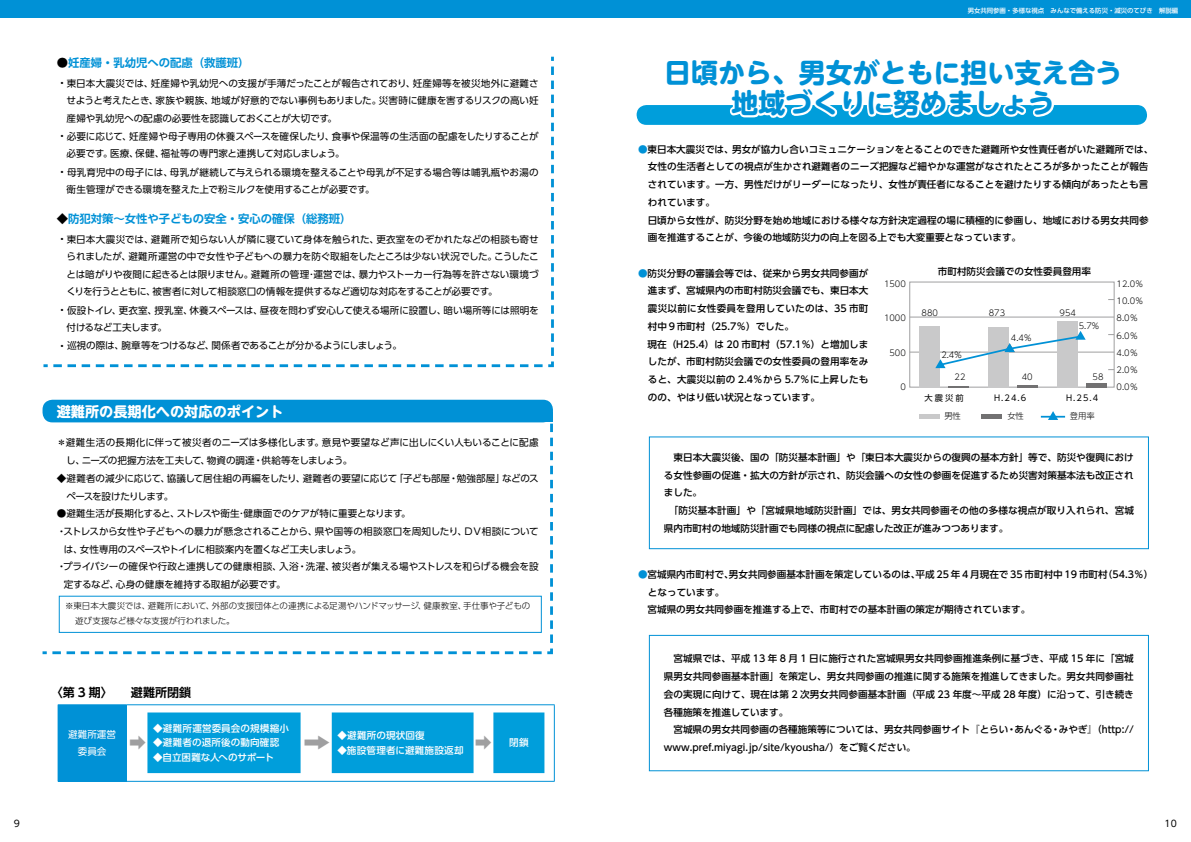
<style>
.page{position:relative;width:1191px;height:842px;background:#fff}
.page>*{position:absolute;margin:0;border:0;box-sizing:border-box;transform-origin:0 0}
.t1{font:700 26.9px/30.5px "UD Shin M Go Pro";color:#0091d6;text-align:center}
.t2{font:500 17px "UD Shin Go Pro";color:#9f9fa0}
.t3{font:500 17px "UD Shin Go Pro";color:#9f9fa0;scale:1.6 1}
.t4{font:700 14.2px "UD Shin M Go Pro";color:#fff}
.t5{font:700 12px "UD Shin Go Pro De";color:#000}
.t6{font:700 11.3px "UD Shin Go Pro De";color:#0091d6}
.t7{font:500 9.6px/17.7px "UD Shin Go Pro";color:#000}
.t8{font:9.6px/17.7px "UD Shin Go Pro";letter-spacing:-.01em;color:#000}
.t9{font:500 9.6px "UD Shin Go Pro";letter-spacing:.01em;color:#fff}
.t10{font:9.6px/18.3px "UD Shin Go Pro";letter-spacing:-.035em;color:#000}
.t11{font:9.6px "UD Shin Go Pro";letter-spacing:-.04em;color:#000}
.t12{font:500 9.6px "UD Shin Go Pro";letter-spacing:.02em;color:#000}
.t13{font:500 9.6px "UD Shin Go Pro";letter-spacing:.025em;color:#000}
.t14{font:500 9.6px "UD Shin Go Pro";letter-spacing:-.015em;color:#fff}
.t15{font:9.6px/16.7px "UD Shin Go Pro";color:#fff;text-align:center}
.t16{font:9.2px "UD Shin Go Pro";color:#000}
.t17{font:300 8.5px/14.9px "UD Shin Go Pro";letter-spacing:-.01em;color:#000}
.t18{font:300 8.3px/17.2px "UD Shin Go Pro";color:#000}
.t19{font:8.3px/18px "UD Shin Go Pro";letter-spacing:.25em;color:#000;text-align:center}
.t20{font:500 6.4px "UD Shin Go Pro";color:#fff}
.s1{color:#000}
.s2{font-size:10.6px}
.s3{color:#0091d6}
.s4{font-weight:300}
</style>
<div class="page">
<div style="left:0;top:0;width:595px;height:17px;background:#0091d6"></div>
<div style="left:595px;top:0;width:596px;height:17px;background:#0091d6"></div>
<div style="left:43px;top:400px;width:510px;height:22px;background:#0091d6;border-radius:10px"></div>
<svg style="left:42px;top:411px;width:511px;height:244px"></svg>
<div style="left:535px;top:412px;width:18px;height:10px;background:#0091d6"></div>
<div style="left:58px;top:705px;width:68px;height:76px;background:#0091d6"></div>
<hr style="left:58px;top:704px;width:68px;height:1px;background:#0091d6">
<hr style="left:126px;top:704px;width:428px;height:1px;background:#0091d6">
<hr style="left:126px;top:705px;width:1px;height:76px;background:#0091d6">
<hr style="left:554px;top:705px;width:1px;height:76px;background:#0091d6">
<hr style="left:126px;top:781px;width:428px;height:1px;background:#0091d6">
<hr style="left:58px;top:781px;width:68px;height:1px;background:#0091d6">
<svg style="left:147px;top:712px;width:397px;height:61px;background:#22abdf"></svg>
<div style="left:636px;top:105px;width:511px;height:20px;background:#009edb;border-radius:10px"></div>
<svg style="left:726px;top:17px;width:330px;height:108px"></svg>
<svg style="left:636px;top:54px;width:482px;height:62px"></svg>
<div style="left:909px;top:282px;width:205px;height:105px;border:1px solid #9f9fa0"></div>
<hr style="left:909px;top:352px;width:205px;height:1px;background:#9f9fa0">
<hr style="left:909px;top:317px;width:205px;height:1px;background:#9f9fa0">
<div style="left:918px;top:326px;width:21px;height:61px;background:#c9c9ca"></div>
<div style="left:987px;top:327px;width:21px;height:60px;background:#c9c9ca"></div>
<div style="left:1056px;top:321px;width:21px;height:66px;background:#c9c9ca"></div>
<svg style="left:948px;top:386px;width:21px;height:1px"></svg>
<hr style="left:1017px;top:385px;width:21px;height:2px;background:#727172">
<hr style="left:1086px;top:383px;width:21px;height:4px;background:#727172">
<hr style="left:919px;top:414px;width:20px;height:4px;background:#c9c9ca">
<hr style="left:981px;top:414px;width:21px;height:4px;background:#727172">
<svg style="left:1048px;top:411px;width:10px;height:9px"></svg>
<svg style="left:935px;top:331px;width:150px;height:37px"></svg>
<hr style="left:1040px;top:416px;width:25px;height:2px;background:#0091d6">
<svg style="left:43px;top:56px;width:511px;height:312px"></svg>
<div style="left:59px;top:596px;width:482px;height:37px;border:1px solid #0091d6"></div>
<div style="left:649px;top:437px;width:499px;height:112px;border:1px solid #0091d6"></div>
<div style="left:649px;top:635px;width:499px;height:136px;border:1px solid #0091d6"></div>
<p class="t6" style="left:57px;top:53px;width:194px"><span class="s1">●</span>妊産婦・乳幼児への配慮（救護班）</p>
<p class="t8" style="left:57px;top:74px;width:483px"><span class="s2">・</span>東日本大震災では、妊産婦や乳幼児への支援が手薄だったことが報告されており、妊産婦等を被災地外に避難さ</p>
<p class="t8" style="left:67px;top:91px;width:473px">せようと考えたとき、家族や親族、地域が好意的でない事例もありました。災害時に健康を害するリスクの高い妊</p>
<p class="t8" style="left:67px;top:109px;width:272px">産婦や乳幼児への配慮の必要性を認識しておくことが大切です。</p>
<p class="t8" style="left:57px;top:127px;width:483px"><span class="s2">・</span>必要に応じて、妊産婦や母子専用の休養スペースを確保したり、食事や保温等の生活面の配慮をしたりすることが</p>
<p class="t8" style="left:57px;top:144px;width:483px;line-height:18.3px;text-indent:10px">必要です。医療、保健、福祉等の専門家と連携して対応しましょう。<br><span class="s2">・</span>母乳育児中の母子には、母乳が継続して与えられる環境を整えることや母乳が不足する場合等は哺乳瓶やお湯の</p>
<p class="t8" style="left:67px;top:180px;width:310px">衛生管理ができる環境を整えた上で粉ミルクを使用することが必要です。</p>
<p class="t6" style="left:57px;top:209px;width:296px"><span class="s1">◆</span>防犯対策～女性や子どもの安全・安心の確保（総務班）</p>
<p class="t8" style="left:57px;top:230px;width:483px"><span class="s2">・</span>東日本大震災では、避難所で知らない人が隣に寝ていて身体を触られた、更衣室をのぞかれたなどの相談も寄せ</p>
<p class="t8" style="left:67px;top:247px;width:473px">られましたが、避難所運営の中で女性や子どもへの暴力を防ぐ取組をしたところは少ない状況でした。こうしたこ</p>
<p class="t8" style="left:67px;top:265px;width:473px">とは暗がりや夜間に起きるとは限りません。避難所の管理･運営では、暴力やストーカー行為等を許さない環境づ</p>
<p class="t8" style="left:67px;top:283px;width:432px">くりを行うとともに、被害者に対して相談窓口の情報を提供するなど適切な対応をすることが必要です。</p>
<p class="t8" style="left:57px;top:301px;width:483px"><span class="s2">・</span>仮設トイレ、更衣室、授乳室、休養スペースは、昼夜を問わず安心して使える場所に設置し、暗い場所等には照明を</p>
<p class="t10" style="left:57px;top:318px;width:347px;text-indent:10px">付けるなど工夫します。<br><span class="s2">・</span>巡視の際は、腕章等をつけるなど、関係者であることが分かるようにしましょう。</p>
<p class="t4" style="left:57px;top:400px;width:228px">避難所の長期化への対応のポイント</p>
<p class="t8" style="left:57px;top:434px;width:483px">＊避難生活の長期化に伴って被災者のニーズは多様化します。意見や要望など声に出しにくい人もいることに配慮　し、ニーズの把握方法を工夫して、物資の調達・供給等をしましょう。</p>
<p class="t8" style="left:67px;top:469px;width:473px;text-indent:-10px">◆避難者の減少に応じて、協議して居住組の再編をしたり、避難者の要望に応じて「子ども部屋・勉強部屋」などのスペースを設けたりします。</p>
<p class="t8" style="left:57px;top:504px;width:355px">●避難生活が長期化すると、ストレスや衛生･健康面でのケアが特に重要となります。</p>
<p class="t8" style="left:57px;top:522px;width:483px">・ストレスから女性や子どもへの暴力が懸念されることから、県や国等の相談窓口を周知したり、ＤＶ相談について</p>
<p class="t11" style="left:64px;top:541px;width:299px">は、女性専用のスペースやトイレに相談案内を置くなど工夫しましょう。</p>
<p class="t8" style="left:57px;top:558px;width:483px">・プライバシーの確保や行政と連携しての健康相談、入浴・洗濯、被災者が集える場やストレスを和らげる機会を設</p>
<p class="t8" style="left:64px;top:575px;width:223px">定するなど、心身の健康を維持する取組が必要です。</p>
<p class="t17" style="left:67px;top:598px;width:465px;text-indent:-10px">　※東日本大震災では、避難所において、外部の支援団体との連携による足湯やハンドマッサージ、健康教室、手仕事や子どもの　遊び支援など様々な支援が行われました。</p>
<p class="t5" style="left:51px;top:683px;width:202px">〈第 3 期〉　　避難所閉鎖　　　　　</p>
<p class="t9" style="left:153px;top:721px;width:137px">◆避難所運営委員会の規模縮小</p>
<p class="t9" style="left:153px;top:735px;width:128px">◆避難者の退所後の動向確認</p>
<p class="t14" style="left:153px;top:749px;width:122px">◆自立困難な人へのサポート</p>
<p class="t15" style="left:68px;top:726px;width:49px">避難所運営委員会</p>
<p class="t2" style="left:129px;top:729px;width:19px">➡</p>
<p class="t3" style="left:303px;top:729px;width:19px">➡</p>
<p class="t9" style="left:337px;top:728px;width:89px">◆避難所の現状回復</p>
<p class="t9" style="left:337px;top:742px;width:193px">◆施設管理者に避難施設返却 <sup>➡</sup> 閉鎖</p>
<p class="t20" style="left:967px;top:6px;width:212px">男女共同参画・多様な視点　みんなで備える防災・減災のてびき　解説編</p>
<p class="t1" style="left:664px;top:56px;width:459px">日頃から、男女がともに担い支え合う地域づくりに努めましょう</p>
<p class="t7" style="left:638px;top:140px;width:517px"><span class="s3">●</span>東日本大震災では、男女が協力し合いコミュニケーションをとることのできた避難所や女性責任者がいた避難所では、</p>
<p class="t7" style="left:648px;top:158px;width:502px">女性の生活者としての視点が生かされ避難者のニーズ把握など細やかな運営がなされたところが多かったことが報告</p>
<p class="t7" style="left:648px;top:175px;width:502px">されています。一方、男性だけがリーダーになったり、女性が責任者になることを避けたりする傾向があったとも言</p>
<p class="t7" style="left:648px;top:193px;width:68px">われています。</p>
<p class="t7" style="left:638px;top:211px;width:512px">　日頃から女性が、防災分野を始め地域における様々な方針決定過程の場に積極的に参画し、地域における男女共同参</p>
<p class="t7" style="left:648px;top:228px;width:375px">画を推進することが、今後の地域防災力の向上を図る上でも大変重要となっています。</p>
<p class="t7" style="left:638px;top:264px;width:232px"><span class="s3">●</span>防災分野の審議会等では、従来から男女共同参画が</p>
<p class="t7" style="left:648px;top:282px;width:222px">進まず、宮城県内の市町村防災会議でも、東日本大</p>
<p class="t13" style="left:648px;top:301px;width:222px">震災以前に女性委員を登用していたのは、35 市町</p>
<p class="t7" style="left:648px;top:317px;width:147px">村中９市町村（25.7％）でした。</p>
<p class="t7" style="left:638px;top:335px;width:232px">　現在（H25.4）は 20 市町村（57.1％）と増加しま</p>
<p class="t7" style="left:648px;top:353px;width:222px">したが、市町村防災会議での女性委員の登用率をみ</p>
<p class="t12" style="left:648px;top:372px;width:222px">ると、大震災以前の 2.4％から 5.7％に上昇したも</p>
<p class="t7" style="left:648px;top:388px;width:174px">のの、やはり低い状況となっています。</p>
<p class="t7" style="left:938px;top:263px;width:155px">市町村防災会議での女性委員登用率</p>
<p class="t18" style="left:884px;top:275px;width:23px">1500</p>
<p class="t18" style="left:884px;top:309px;width:23px">1000</p>
<p class="t18" style="left:889px;top:344px;width:18px">500</p>
<p class="t18" style="left:900px;top:378px;width:7px">0</p>
<p class="t18" style="left:1116px;top:275px;width:28px">12.0％<br>10.0％<br>8.0％<br>6.0％<br>4.0％<br>2.0％<br>0.0％</p>
<p class="t18" style="left:921px;top:304px;width:18px">880</p>
<p class="t18" style="left:988px;top:304px;width:18px">873</p>
<p class="t18" style="left:1059px;top:304px;width:18px">954</p>
<p class="t18" style="left:1078px;top:317px;width:22px">5.7%</p>
<p class="t18" style="left:1011px;top:329px;width:22px">4.4%</p>
<p class="t18" style="left:941px;top:346px;width:22px">2.4%</p>
<p class="t18" style="left:954px;top:368px;width:12px">22</p>
<p class="t18" style="left:1021px;top:368px;width:12px">40</p>
<p class="t18" style="left:1092px;top:368px;width:12px">58</p>
<p class="t19" style="left:924px;top:389px;width:41px">大震災前</p>
<p class="t19" style="left:994px;top:389px;width:34px">H.24.6</p>
<p class="t19" style="left:1066px;top:389px;width:34px">H.25.4<span class="s4">登用率</span></p>
<p class="t18" style="left:944px;top:407px;width:18px">男性</p>
<p class="t18" style="left:1007px;top:407px;width:18px">女性</p>
<p class="t7" style="left:664px;top:448px;width:471px">　東日本大震災後、国の「防災基本計画」や「東日本大震災からの復興の基本方針」等で、防災や復興における女性参画の促進・拡大の方針が示され、防災会議への女性の参画を促進するため災害対策基本法も改正されました。<br>　「防災基本計画」や「宮城県地域防災計画」では、男女共同参画その他の多様な視点が取り入れられ、宮城県内市町村の地域防災計画でも同様の視点に配慮した改正が進みつつあります。</p>
<p class="t7" style="left:638px;top:565px;width:517px"><span class="s3">●</span>宮城県内市町村で、男女共同参画基本計画を策定しているのは、平成 25 年 4 月現在で 35 市町村中 19 市町村（54.3％）</p>
<p class="t7" style="left:648px;top:583px;width:78px">となっています。</p>
<p class="t7" style="left:638px;top:601px;width:394px">　宮城県の男女共同参画を推進する上で、市町村での基本計画の策定が期待されています。</p>
<p class="t7" style="left:664px;top:650px;width:471px">　宮城県では、平成 13 年 8 月 1 日に施行された宮城県男女共同参画推進条例に基づき、平成 15 年に「宮城県男女共同参画基本計画」を策定し、男女共同参画の推進に関する施策を推進してきました。男女共同参画社会の実現に向けて、現在は第 2 次男女共同参画基本計画（平成 23 年度～平成 28 年度）に沿って、引き続き各種施策を推進しています。<br>　宮城県の男女共同参画の各種施策等については、男女共同参画サイト『とらい・あんぐる・みやぎ』（http:// www.pref.miyagi.jp/site/kyousha/）をご覧ください。</p>
<p class="t16" style="left:14px;top:816px;width:8px">9</p>
<p class="t16" style="left:1164px;top:816px;width:14px">10</p>
</div>
